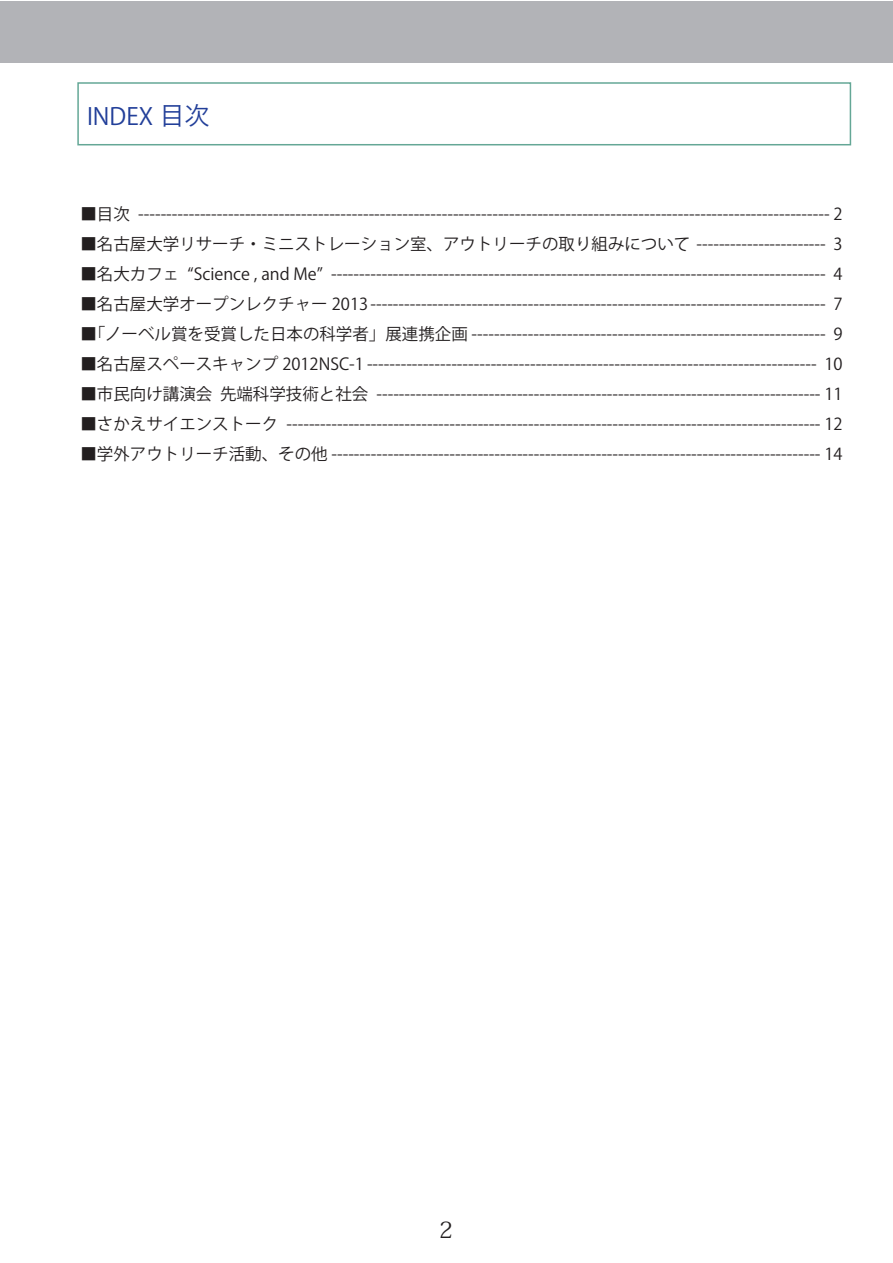
<style>
.page{position:relative;width:893px;height:1263px;background:#fff}
.page>*{position:absolute;margin:0;border:0;box-sizing:border-box;transform-origin:0 0}
.t1{font:23.55px "Koz Go Pro Regular 90 msp RKSJ H";color:#223f99}
.t2{font:22.5px "Koz Min Pro Regular 90 msp RKSJ H";color:#231f20}
.t3{font:16.5px/30px "Koz Go Pro Regular 90 msp RKSJ H";color:#231f20;text-align:right}
.s1{font-family:"Shin Go Pro Medium 90 msp RKSJ H";font-size:25.5px}
</style>
<div class="page">
<div style="left:1px;top:1px;width:892px;height:62px;background:#b2b3b7"></div>
<div style="left:77px;top:82px;width:774px;height:63px;border:1px solid #64a796"></div>
<h1 class="t1" style="left:87px;top:107px;width:124px">INDEX <span class="s1">目次</span></h1>
<p class="t3" style="left:80px;top:201px;width:51px">■目次</p>
<p class="t3" style="left:80px;top:231px;width:764px">■名古屋大学リサーチ・ミニストレーション室、アウトリーチの取り組みについて ----------------------- 3</p>
<p class="t3" style="left:80px;top:261px;width:244px">■名大カフェ “Science , and Me”</p>
<p class="t3" style="left:80px;top:291px;width:764px">■名古屋大学オープンレクチャー 2013--------------------------------------------------------------------------------- 7</p>
<p class="t3" style="left:80px;top:321px;width:764px">■「ノーベル賞を受賞した日本の科学者」展連携企画 --------------------------------------------------------------- 9</p>
<p class="t3" style="left:80px;top:351px;width:764px">■名古屋スペースキャンプ 2012NSC-1 -------------------------------------------------------------------------------- 10</p>
<p class="t3" style="left:80px;top:381px;width:289px">■市民向け講演会 先端科学技術と社会</p>
<p class="t3" style="left:80px;top:411px;width:199px">■さかえサイエンストーク</p>
<p class="t3" style="left:80px;top:441px;width:764px">■学外アウトリーチ活動、その他 --------------------------------------------------------------------------------------- 14</p>
<p class="t3" style="left:138px;top:201px;width:706px">--------------------------------------------------------------------------------------------------------------------------- 2</p>
<p class="t3" style="left:331px;top:261px;width:513px">---------------------------------------------------------------------------------------- 4</p>
<p class="t3" style="left:286px;top:381px;width:557px">------------------------------------------------------------------------------- 11 ----------------------------------------------------------------------------------------------- 12</p>
<h2 class="t2" style="left:439px;top:1221px;width:15px">2</h2>
</div>
